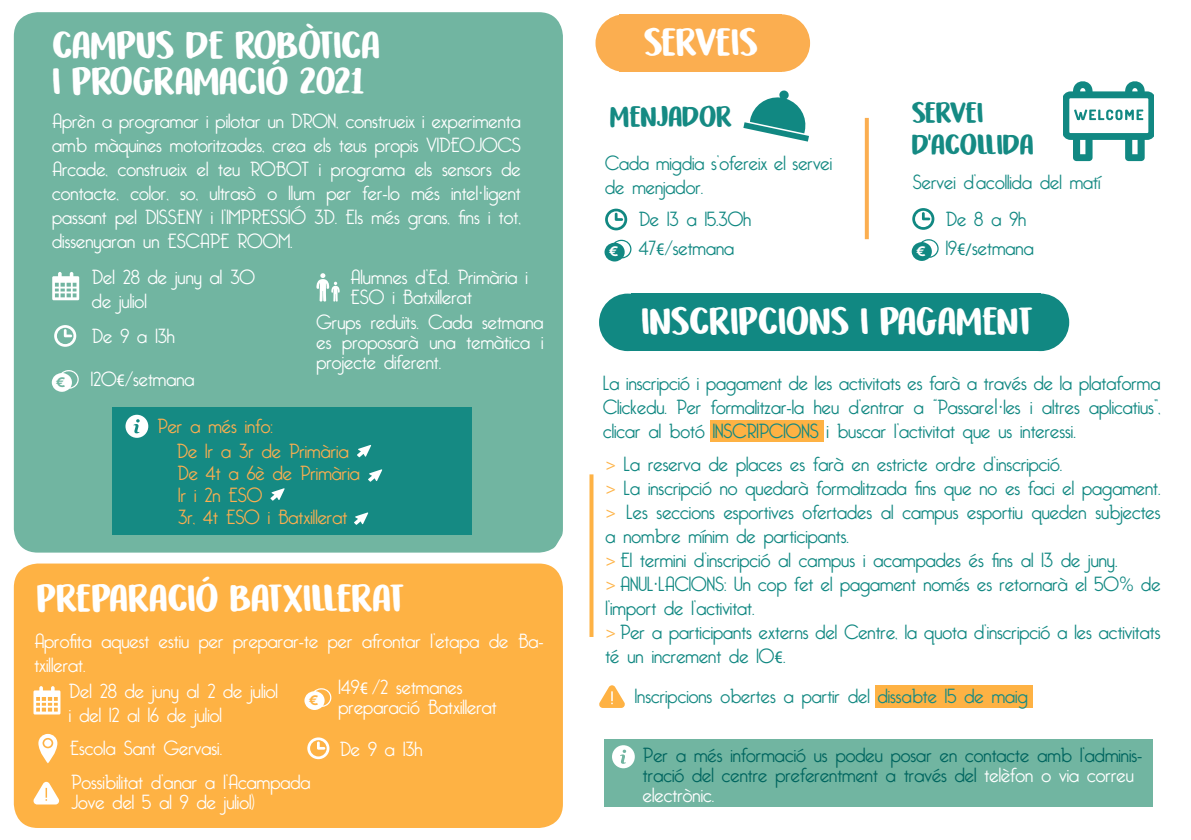
<style>
.page{position:relative;width:1191px;height:840px;background:#fff}
.page>*{position:absolute;margin:0;border:0;box-sizing:border-box;transform-origin:0 0}
.t1{font:40px/36px "DK Honeyguide Caps";color:#fff}
.t2{font:40px "DK Honeyguide Caps";letter-spacing:-.025em;color:#fff}
.t3{font:30px/32px "DK Honeyguide Caps";color:#158a83}
.t4{font:300 20px/24px "Bellerose";color:#118882;text-align:justify}
.t5{font:300 20px/24px "Bellerose";color:#fff}
.t6{font:300 20px/20px "Bellerose";color:#00655f}
.t7{font:300 20px/24px "Bellerose";color:#158a83}
.t8{font:300 20px/22px "Bellerose";color:#fbae50}
.t9{font:500 12px "Keep Calm";color:#71b5a1}
.t10{font:500 12px "Keep Calm";color:#feb244}
.s1{font-family:"Arial Narrow";font-weight:400}
.s2{font-family:"Roboto";font-weight:400;font-size:16px}
.s3{font-family:"Keep Calm";font-weight:500;font-size:12px;color:#fff}
.s4{color:#158a83}
.s5{font-family:"Roboto"}
.s6{font-family:"Roboto";color:#feb244}
.s7{color:#fff}
</style>
<div class="page">
<svg style="left:604px;top:239px;width:27px;height:22px"></svg>
<svg style="left:911px;top:239px;width:27px;height:22px"></svg>
<svg style="left:743px;top:90px;width:66px;height:51px"></svg>
<svg style="left:865px;top:118px;width:4px;height:121px"></svg>
<div style="left:619px;top:14px;width:162px;height:58px;background:#fbae50"></div>
<div style="left:595px;top:14px;width:58px;height:58px;background:#fbae50;border-radius:50%"></div>
<div style="left:752px;top:14px;width:58px;height:58px;background:#fbae50;border-radius:50%"></div>
<svg style="left:605px;top:208px;width:22px;height:22px"></svg>
<svg style="left:912px;top:208px;width:22px;height:22px"></svg>
<svg style="left:1064px;top:81px;width:89px;height:80px"></svg>
<div style="left:14px;top:12px;width:549px;height:540px;background:#71b5a1;border-radius:24px"></div>
<div style="left:1011px;top:293px;width:58px;height:58px;background:#118882;border-radius:50%"></div>
<svg style="left:52px;top:272px;width:27px;height:28px"></svg>
<svg style="left:52px;top:370px;width:27px;height:21px"></svg>
<svg style="left:316px;top:273px;width:24px;height:29px"></svg>
<svg style="left:54px;top:325px;width:22px;height:21px"></svg>
<div style="left:112px;top:406px;width:360px;height:128px;background:#158a83"></div>
<div style="left:710px;top:420px;width:113px;height:21px;background:#feb244"></div>
<div style="left:14px;top:563px;width:549px;height:264px;background:#feb244;border-radius:24px"></div>
<svg style="left:33px;top:686px;width:27px;height:28px"></svg>
<svg style="left:38px;top:733px;width:19px;height:30px"></svg>
<div style="left:44px;top:739px;width:8px;height:7px;background:#fff;border-radius:50%"></div>
<svg style="left:307px;top:737px;width:22px;height:21px"></svg>
<svg style="left:304px;top:688px;width:27px;height:21px"></svg>
<svg style="left:589px;top:474px;width:4px;height:162px"></svg>
<div style="left:631px;top:293px;width:409px;height:58px;background:#118882"></div>
<div style="left:599px;top:293px;width:57px;height:58px;background:#118882;border-radius:50%"></div>
<div style="left:604px;top:739px;width:549px;height:67px;background:#71b5a1"></div>
<svg style="left:612px;top:745px;width:23px;height:22px"></svg>
<svg style="left:125px;top:414px;width:23px;height:23px"></svg>
<svg style="left:357px;top:445px;width:14px;height:12px"></svg>
<svg style="left:368px;top:469px;width:14px;height:12px"></svg>
<svg style="left:354px;top:512px;width:14px;height:12px"></svg>
<svg style="left:270px;top:488px;width:15px;height:12px"></svg>
<svg style="left:33px;top:781px;width:26px;height:23px"></svg>
<div style="left:875px;top:685px;width:157px;height:22px;background:#feb244"></div>
<svg style="left:552px;top:533px;width:11px;height:16px"></svg>
<svg style="left:599px;top:685px;width:26px;height:22px"></svg>
<h1 class="t1" style="left:52px;top:26px;width:329px">CAMPUS DE ROBÒTICA<br>I PROGRAMACIÓ 2021</h1>
<p class="t5" style="left:52px;top:110px;width:470px;text-align:justify">Aprèn a programar i pilotar un DRON, construeix i experimenta amb màquines motoritzades, crea els teus propis VIDEOJOCS Arcade, construeix el teu ROBOT i programa els sensors de contacte, color, so, ultrasò o llum per fer-lo més intel<span class="s1">·</span>ligent passant pel DISSENY i l’IMPRESSIÓ 3D. Els més grans, fins i tot, dissenyaran un ESCAPE ROOM.</p>
<p class="t5" style="left:92px;top:266px;width:164px">Del 28 de juny al 30 de juliol</p>
<p class="t5" style="left:351px;top:268px;width:179px;line-height:20px">Alumnes d’Ed. Primària i<br>ESO i Batxillerat</p>
<p class="t5" style="left:316px;top:312px;width:229px;line-height:20px;text-align:justify">Grups reduïts. Cada setmana es proposarà una temàtica i projecte diferent.</p>
<p class="t5" style="left:92px;top:324px;width:84px">De 9 a 13h</p>
<p class="t9" style="left:56px;top:372px;width:11px">€</p>
<p class="t5" style="left:91px;top:367px;width:105px">120<span class="s2">€</span>/setmana</p>
<p class="t8" style="left:177px;top:414px;width:173px;line-height:24.4px;text-indent:-19px">Per a més info:<br>De 1r a 3r de Primària</p>
<p class="t8" style="left:177px;top:462px;width:184px">De 4t a 6è de Primària<br>1r i 2n ESO<br>3r, 4t ESO i Batxillerat</p>
<h1 class="t1" style="left:36px;top:578px;width:369px">PREPARACIÓ BATXILLERAT</h1>
<p class="t5" style="left:34px;top:629px;width:511px">Aprofita aquest estiu per preparar-te per afrontar l’etapa de Ba-</p>
<p class="t5" style="left:34px;top:653px;width:53px">txillerat.</p>
<p class="t5" style="left:69px;top:679px;width:210px">Del 28 de juny al 2 de juliol</p>
<p class="t5" style="left:69px;top:703px;width:154px">i del 12 al 16 de juliol</p>
<p class="t5" style="left:70px;top:736px;width:154px">Escola Sant Gervasi.</p>
<p class="t5" style="left:340px;top:736px;width:84px">De 9 a 13h</p>
<p class="t5" style="left:338px;top:677px;width:160px;line-height:20px">149<span class="s2">€</span> /2 setmanes preparació Batxillerat</p>
<p class="t10" style="left:309px;top:689px;width:11px">€</p>
<p class="t5" style="left:71px;top:772px;width:241px;line-height:20px">Possibilitat d’anar a l’Acampada<br>Jove del 5 al 9 de juliol)</p>
<h1 class="t2" style="left:644px;top:20px;width:116px">SERVEIS</h1>
<h2 class="t3" style="left:610px;top:100px;width:124px">MENJADOR</h2>
<h2 class="t3" style="left:911px;top:96px;width:123px">SERVEI<br>D'ACOLLIDA</h2>
<p class="t7" style="left:605px;top:151px;width:229px">Cada migdia s’ofereix el servei de menjador.</p>
<p class="t7" style="left:913px;top:170px;width:189px">Servei d’acollida del matí</p>
<p class="t4" style="left:638px;top:208px;width:114px">De 13 a 15.30h</p>
<p class="t4" style="left:945px;top:207px;width:82px">De 8 a 9h</p>
<p class="t4" style="left:609px;top:237px;width:127px"><span class="s3">€</span> <span class="s4">47</span><span class="s2">€</span>/setmana</p>
<p class="t4" style="left:916px;top:236px;width:119px"><span class="s3">€</span> <span class="s4">19</span><span class="s2">€/</span>setmana</p>
<h1 class="t1" style="left:641px;top:302px;width:393px">INSCRIPCIONS I PAGAMENT</h1>
<p class="t4" style="left:603px;top:371px;width:559px">La inscripció i pagament de les activitats es farà a través de la plataforma Clickedu. Per formalitzar-la heu d’entrar a “Passare<span class="s5">l·</span>les i altres aplicatius”, clicar al botó INSCRIPCIONS i buscar l’activitat que us interessi.</p>
<p class="t4" style="left:605px;top:452px;width:556px;text-align:left"><span class="s6">&gt;</span> La reserva de places es farà en estricte ordre d’inscripció.<br><span class="s6">&gt;</span> La inscripció no quedarà formalitzada fins que no es faci el pagament. <span class="s6">&gt;</span> Les seccions esportives ofertades al campus esportiu queden subjectes a nombre mínim de participants.<br><span class="s6">&gt;</span> El termini d’inscripció al campus i acampades és fins al 13 de juny.<br><span class="s6">&gt;</span> ANUL<span class="s5">·</span>LACIONS: Un cop fet el pagament només es retornarà el 50<span class="s5">%</span> de l’import de l’activitat.<br><span class="s6">&gt;</span> Per a participants externs del Centre, la quota d’inscripció a les activitats té un increment de 10<span class="s2">€</span>.</p>
<p class="t7" style="left:635px;top:684px;width:394px">Inscripcions obertes a partir del dissabte 15 de maig</p>
<p class="t6" style="left:643px;top:745px;width:501px">Per a més informació us podeu posar en contacte amb l’adminis&shy;tració del centre preferentment a través del <span class="s7">telèfon o via correu electrònic.</span></p>
</div>
